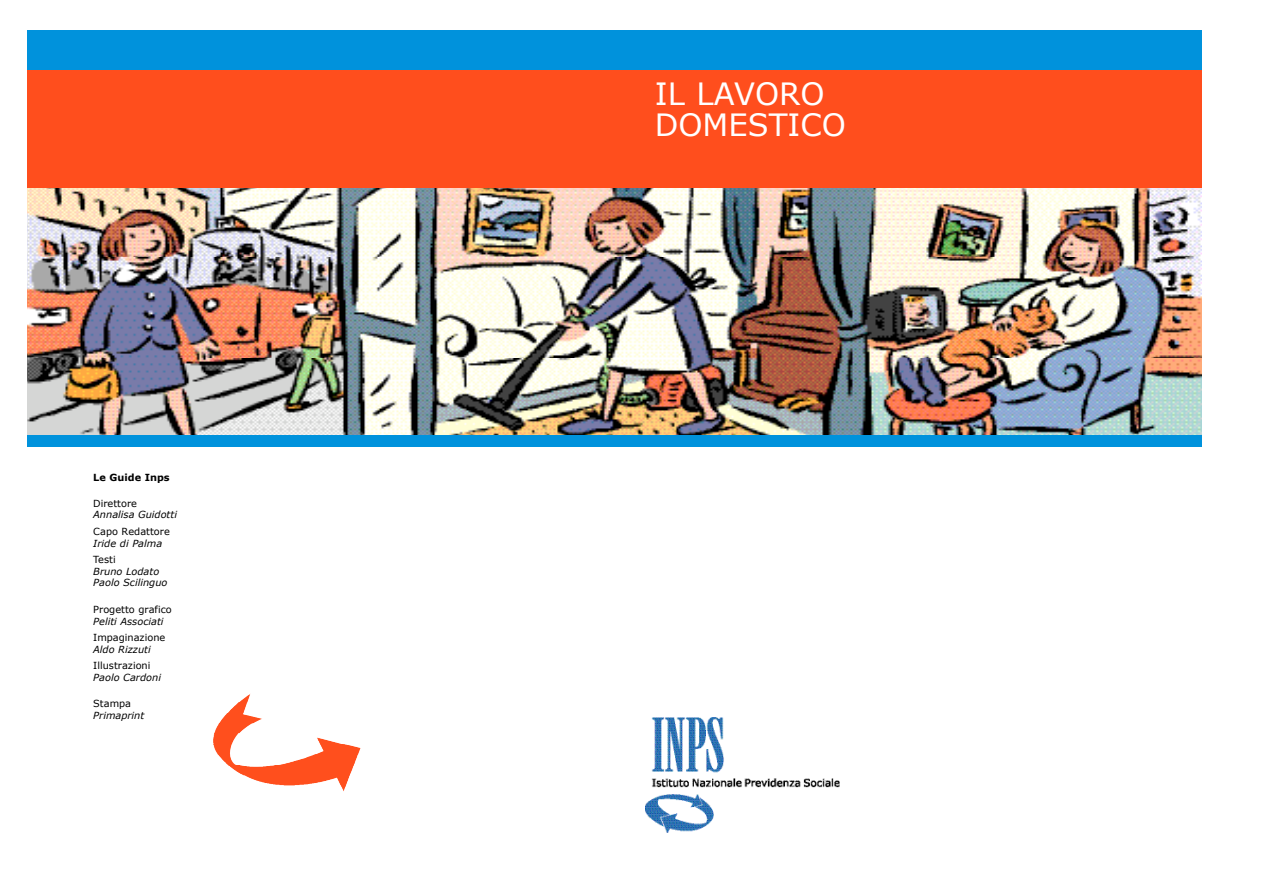
<style>
.page{position:relative;width:1263px;height:893px;background:#fff}
.page>*{position:absolute;margin:0;border:0;box-sizing:border-box;transform-origin:0 0}
.t1{font:30.75px/30.8px "Verdana";color:#fff}
.t2{font:italic 9.75px/11.7px "Verdana";color:#000}
.t3{font:9.75px "Verdana";color:#000}
.t4{font:700 9.75px "Verdana";color:#000}
</style>
<div class="page">
<img style="left:645px;top:717px;width:194px;height:116px">
<div style="left:27px;top:30px;width:1174px;height:158px;background:#ff4e1d"></div>
<div style="left:27px;top:30px;width:1174px;height:40px;background:#0092dc"></div>
<img style="left:27px;top:188px;width:1174px;height:70px">
<img style="left:27px;top:258px;width:1174px;height:177px">
<div style="left:27px;top:435px;width:1174px;height:12px;background:#0092dc"></div>
<img style="left:230px;top:694px;width:79px;height:72px">
<p class="t4" style="left:93px;top:471px;width:78px">Le Guide Inps</p>
<p class="t3" style="left:93px;top:497px;width:45px">Direttore</p>
<p class="t2" style="left:93px;top:508px;width:85px">Annalisa Guidotti</p>
<p class="t3" style="left:93px;top:525px;width:78px">Capo Redattore</p>
<p class="t2" style="left:93px;top:537px;width:70px">Iride di Palma</p>
<p class="t3" style="left:93px;top:553px;width:24px">Testi</p>
<p class="t2" style="left:93px;top:565px;width:76px">Bruno Lodato<br>Paolo Scilinguo</p>
<p class="t3" style="left:93px;top:603px;width:80px">Progetto grafico</p>
<p class="t2" style="left:93px;top:615px;width:72px">Peliti Associati</p>
<p class="t3" style="left:93px;top:631px;width:74px">Impaginazione</p>
<p class="t2" style="left:93px;top:643px;width:59px">Aldo Rizzuti</p>
<p class="t3" style="left:93px;top:659px;width:59px">Illustrazioni</p>
<p class="t2" style="left:93px;top:671px;width:69px">Paolo Cardoni</p>
<p class="t3" style="left:93px;top:697px;width:39px">Stampa</p>
<p class="t2" style="left:93px;top:709px;width:53px">Primaprint</p>
<h1 class="t1" style="left:655px;top:77px;width:193px">IL LAVORO<br>DOMESTICO</h1>
</div>
